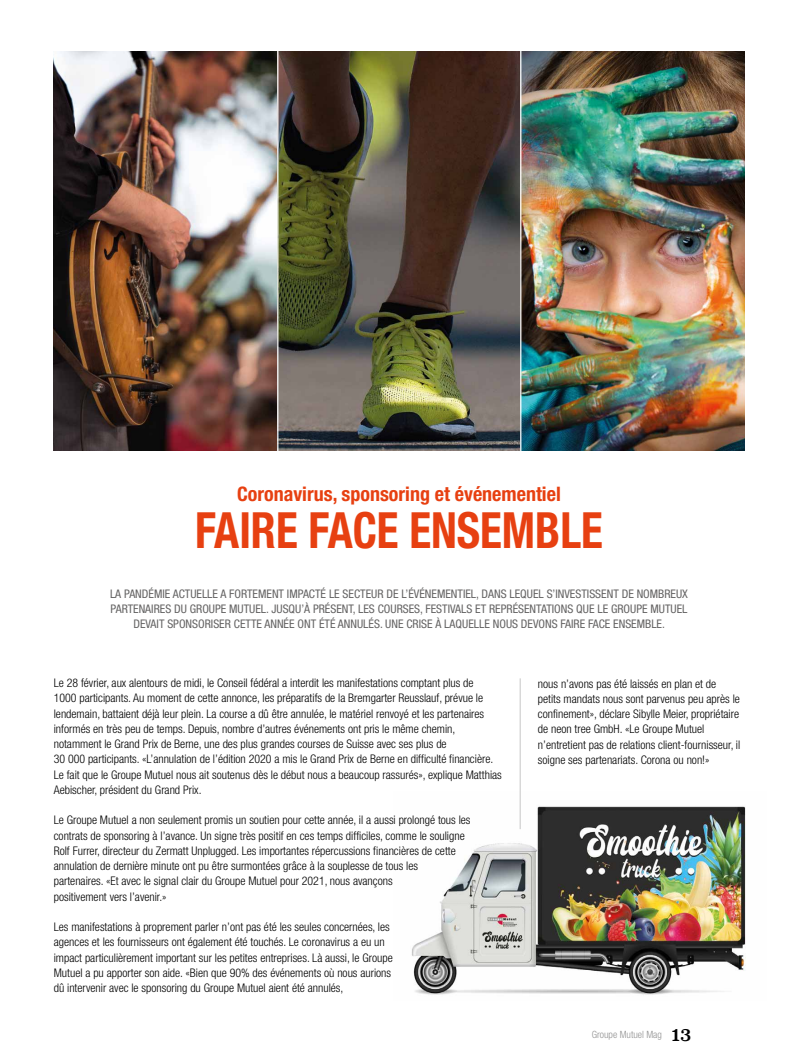
<style>
.page{position:relative;width:798px;height:1063px;background:#fff}
.page>*{position:absolute;margin:0;border:0;box-sizing:border-box;transform-origin:0 0}
.t1{font:700 condensed 50px "Helvetica Neue LT";color:#e74011;scale:.9 1}
.t2{font:700 condensed 20px "Helvetica Neue LT";color:#e74011}
.t3{font:300 condensed 11.88px/15.2px "Helvetica Neue LT";color:#000}
.t4{font:condensed 11.88px/15.2px "Helvetica Neue LT";color:#646363;text-align:center}
.t5{font:300 condensed 10px "Helvetica Neue LT";color:#929292}
.s1{font-family:"Superclarendon";font-weight:400;font-stretch:normal;font-size:17.5px;color:#000}
</style>
<div class="page">
<img style="left:53px;top:51px;width:691px;height:399px">
<hr style="left:277px;top:44px;width:1px;height:422px;background:#fff">
<hr style="left:520px;top:44px;width:1px;height:422px;background:#fff">
<img style="left:411px;top:792px;width:335px;height:203px">
<hr style="left:519px;top:678px;width:1px;height:151px;background:#c6c6c6">
<h2 class="t2" style="left:237px;top:482px;width:325px">Coronavirus, sponsoring et événementiel</h2>
<h1 class="t1" style="left:195px;top:500px;width:454px">FAIRE FACE ENSEMBLE</h1>
<p class="t4" style="left:110px;top:586px;width:579px">LA PANDÉMIE ACTUELLE A FORTEMENT IMPACTÉ LE SECTEUR DE L’ÉVÉNEMENTIEL, DANS LEQUEL S’INVESTISSENT DE NOMBREUX<br>PARTENAIRES DU GROUPE MUTUEL. JUSQU’À PRÉSENT, LES COURSES, FESTIVALS ET REPRÉSENTATIONS QUE LE GROUPE MUTUEL<br>DEVAIT SPONSORISER CETTE ANNÉE ONT ÉTÉ ANNULÉS. UNE CRISE À LAQUELLE NOUS DEVONS FAIRE FACE ENSEMBLE.</p>
<p class="t3" style="left:54px;top:675px;width:449px">Le 28 février, aux alentours de midi, le Conseil fédéral a interdit les manifestations comptant plus de<br>1000 participants. Au moment de cette annonce, les préparatifs de la Bremgarter Reusslauf, prévue le lendemain, battaient déjà leur plein. La course a dû être annulée, le matériel renvoyé et les partenaires informés en très peu de temps. Depuis, nombre d’autres événements ont pris le même chemin, notamment le Grand Prix de Berne, une des plus grandes courses de Suisse avec ses plus de<br>30 000 participants. «L’annulation de l’édition 2020 a mis le Grand Prix de Berne en difficulté financière.<br>Le fait que le Groupe Mutuel nous ait soutenus dès le début nous a beaucoup rassurés», explique Matthias Aebischer, président du Grand Prix.</p>
<p class="t3" style="left:54px;top:813px;width:418px">Le Groupe Mutuel a non seulement promis un soutien pour cette année, il a aussi prolongé tous les contrats de sponsoring à l’avance. Un signe très positif en ces temps difficiles, comme le souligne Rolf Furrer, directeur du Zermatt Unplugged. Les importantes répercussions financières de cette annulation de dernière minute ont pu être surmontées grâce à la souplesse de tous les partenaires. «Et avec le signal clair du Groupe Mutuel pour 2021, nous avançons<br>positivement vers l’avenir.»</p>
<p class="t3" style="left:54px;top:919px;width:340px">Les manifestations à proprement parler n’ont pas été les seules concernées, les agences et les fournisseurs ont également été touchés. Le coronavirus a eu un impact particulièrement important sur les petites entreprises. Là aussi, le Groupe Mutuel a pu apporter son aide. «Bien que 90% des événements où nous aurions dû intervenir avec le sponsoring du Groupe Mutuel aient été annulés,</p>
<p class="t3" style="left:537px;top:676px;width:204px">nous n’avons pas été laissés en plan et de petits mandats nous sont parvenus peu après le confinement», déclare Sibylle Meier, propriétaire de neon tree GmbH. «Le Groupe Mutuel n’entretient pas de relations client-fournisseur, il soigne ses partenariats. Corona ou non!»</p>
<p class="t5" style="left:591px;top:1029px;width:101px">Groupe Mutuel Mag <span class="s1">13</span></p>
</div>
